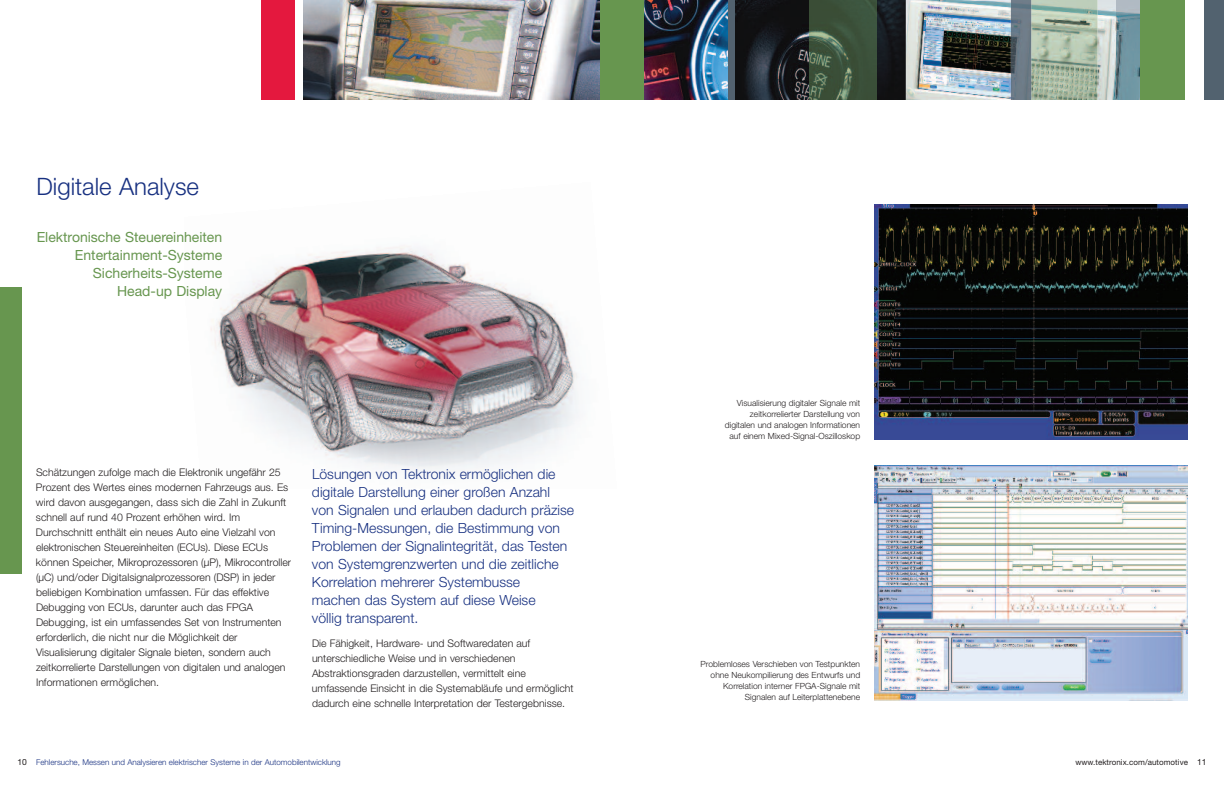
<style>
.page{position:relative;width:1224px;height:792px;background:#fff}
.page>*{position:absolute;margin:0;border:0;box-sizing:border-box;transform-origin:0 0}
.t1{font:24px "Helvetica Neue Light TT";color:#183181}
.t2{font:14px/18px "Helvetica Neue Light TT";color:#183181}
.t3{font:14px/18px "Helvetica Neue";color:#67964f;text-align:right}
.t4{font:10.5px/15px "Helvetica Neue Light TT";color:#231f20}
.t5{font:8.5px/11px "Helvetica Neue Light TT";color:#231f20;text-align:right}
.t6{font:8px "Helvetica Neue Light TT";color:#183181}
.t7{font:8px "Helvetica Neue";letter-spacing:.005em;color:#231f20}
.s1{font-family:"Helvetica Neue";font-size:8.5px;color:#231f20}
.s2{font-size:8.5px}
</style>
<div class="page">
<img style="left:210px;top:246px;width:369px;height:225px">
<img style="left:644px;top:0;width:473px;height:99px">
<div style="left:599px;top:0;width:45px;height:99px;background:#67964f"></div>
<svg style="left:303px;top:0;width:1px;height:99px"></svg>
<div style="left:728px;top:0;width:7px;height:99px;background:#52626f"></div>
<div style="left:1204px;top:0;width:20px;height:99px;background:#52626f"></div>
<div style="left:261px;top:0;width:34px;height:99px;background:#e4183e"></div>
<img style="left:1011px;top:0;width:87px;height:99px">
<img style="left:1031px;top:0;width:1px;height:99px">
<img style="left:810px;top:0;width:67px;height:99px">
<img style="left:1117px;top:0;width:23px;height:99px">
<div style="left:1140px;top:0;width:44px;height:99px;background:#67964f"></div>
<img style="left:304px;top:0;width:295px;height:99px">
<img style="left:874px;top:466px;width:314px;height:235px">
<img style="left:874px;top:205px;width:314px;height:235px">
<div style="left:0;top:287px;width:22px;height:287px;background:#67964f"></div>
<h1 class="t1" style="left:37px;top:172px;width:164px">Digitale Analyse</h1>
<h2 class="t3" style="left:37px;top:227px;width:187px">Elektronische Steuereinheiten<br>Entertainment-Systeme<br>Sicherheits-Systeme<br>Head-up Display</h2>
<p class="t4" style="left:36px;top:464px;width:257px">Schätzungen zufolge mach die Elektronik ungefähr 25<br>Prozent des Wertes eines modernen Fahrzeugs aus. Es wird davon ausgegangen, dass sich die Zahl in Zukunft schnell auf rund 40 Prozent erhöhen wird. Im Durchschnitt enthält ein neues Auto eine Vielzahl von elektronischen Steuereinheiten (ECUs). Diese ECUs können Speicher, Mikroprozessoren (µP), Mikrocontroller (µC) und/oder Digitalsignalprozessoren (DSP) in jeder beliebigen Kombination umfassen. Für das effektive Debugging von ECUs, darunter auch das FPGA Debugging, ist ein umfassendes Set von Instrumenten erforderlich, die nicht nur die Möglichkeit der Visualisierung digitaler Signale bieten, sondern auch zeitkorrelierte Darstellungen von digitalen und analogen Informationen ermöglichen.</p>
<p class="t2" style="left:312px;top:465px;width:264px">Lösungen von Tektronix ermöglichen die digitale Darstellung einer großen Anzahl von Signalen und erlauben dadurch präzise Timing-Messungen, die Bestimmung von Problemen der Signalintegrität, das Testen von Systemgrenzwerten und die zeitliche Korrelation mehrerer Systembusse<br>machen das System auf diese Weise<br>völlig transparent.</p>
<p class="t4" style="left:312px;top:636px;width:263px">Die Fähigkeit, Hardware- und Softwaredaten auf unterschiedliche Weise und in verschiedenen Abstraktionsgraden darzustellen, vermittelt eine umfassende Einsicht in die Systemabläufe und ermöglicht dadurch eine schnelle Interpretation der Testergebnisse.</p>
<p class="t6" style="left:18px;top:758px;width:325px"><span class="s1">10</span> Fehlersuche, Messen und Analysieren elektrischer Systeme in der Automobilentwicklung</p>
<p class="t5" style="left:725px;top:397px;width:137px">Visualisierung digitaler Signale mit zeitkorrelierter Darstellung von digitalen und analogen Informationen auf einem Mixed-Signal-Oszilloskop</p>
<p class="t5" style="left:701px;top:658px;width:161px">Problemloses Verschieben von Testpunkten ohne Neukompilierung des Entwurfs und Korrelation interner FPGA-Signale mit Signalen auf Leiterplattenebene</p>
<p class="t7" style="left:1075px;top:757px;width:133px">www.tektronix.com/automotive <span class="s2">11</span></p>
</div>
